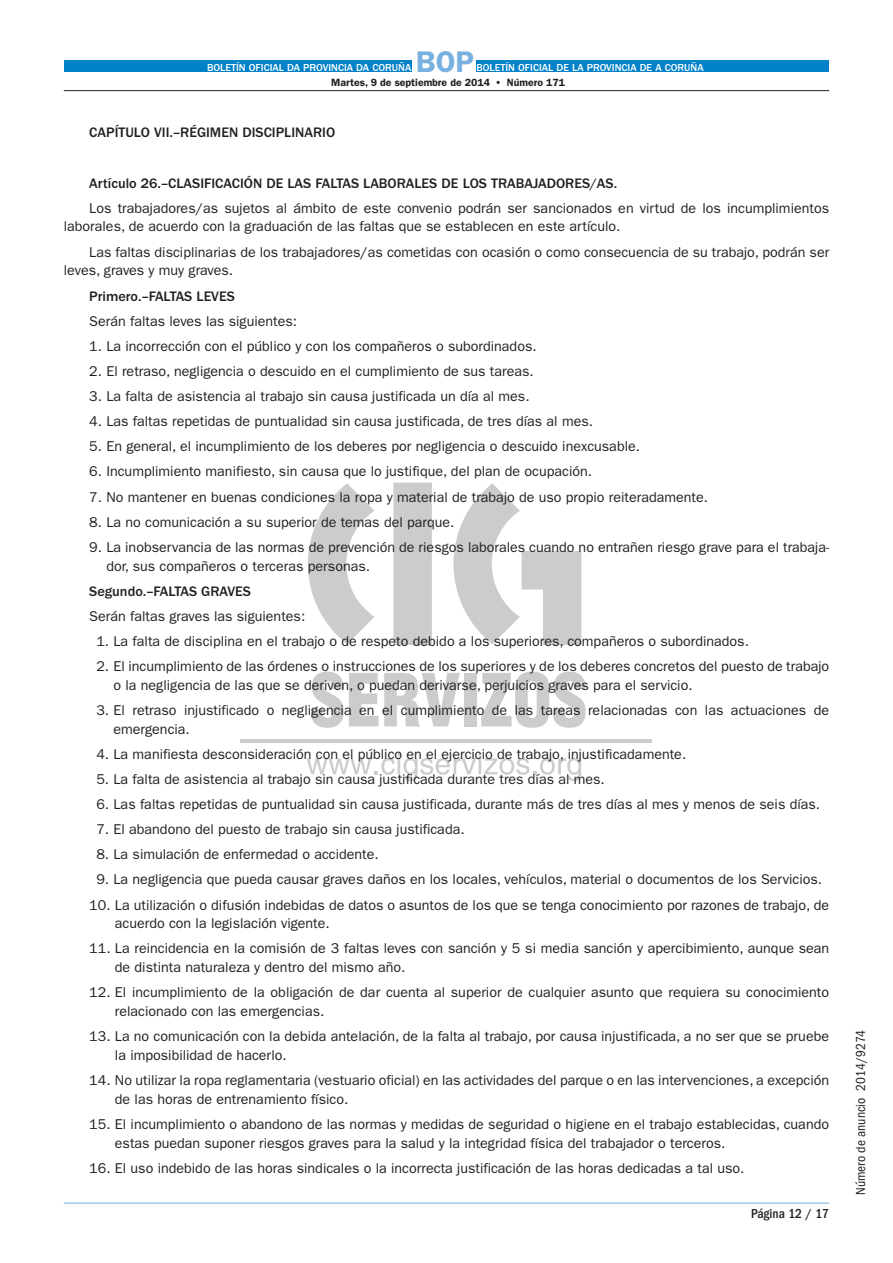
<style>
.page{position:relative;width:893px;height:1263px;background:#fff}
.page>*{position:absolute;margin:0;border:0;box-sizing:border-box;transform-origin:0 0}
.t1{font:600 30px "ITC Franklin Gothic Std";color:#78b1df}
.t2{font:14.25px/18.8px "ITC Franklin Gothic Std";color:#231f20}
.t3{font:500 14.25px "ITC Franklin Gothic Std";color:#231f20}
.t4{font:condensed 13.5px "ITC Franklin Gothic Std";color:#231f20}
.t5{font:500 condensed 13.5px "ITC Franklin Gothic Std";color:#231f20}
.t6{font:500 10.5px "ITC Franklin Gothic Std";color:#fff}
.t7{font:600 10.5px "ITC Franklin Gothic Std";color:#231f20}
</style>
<div class="page">
<svg style="left:308px;top:483px;width:273px;height:162px"></svg>
<hr style="left:240px;top:739px;width:411px;height:3px;background:#ccc">
<svg style="left:307px;top:752px;width:274px;height:29px"></svg>
<svg style="left:311px;top:672px;width:149px;height:56px"></svg>
<div style="left:464px;top:673px;width:13px;height:53px;background:#ccc"></div>
<svg style="left:481px;top:672px;width:105px;height:56px"></svg>
<div style="left:64px;top:60px;width:347px;height:12px;background:#0081c8"></div>
<div style="left:476px;top:60px;width:353px;height:12px;background:#0081c8"></div>
<hr style="left:64px;top:90px;width:765px;height:1px;background:#231f20">
<hr style="left:64px;top:1203px;width:765px;height:1px;background:#76b1df">
<p class="t6" style="left:207px;top:62px;width:206px">BOLETÍN OFICIAL DA PROVINCIA DA CORUÑA</p>
<h1 class="t1" style="left:416px;top:44px;width:60px">BOP</h1>
<p class="t6" style="left:476px;top:62px;width:229px">BOLETÍN OFICIAL DE LA PROVINCIA DE A CORUÑA</p>
<p class="t7" style="left:331px;top:76px;width:235px">Martes, 9 de septiembre de 2014 • Número 171</p>
<p class="t3" style="left:89px;top:125px;width:247px">CAPÍTULO VII.–RÉGIMEN DISCIPLINARIO</p>
<p class="t3" style="left:89px;top:175px;width:529px">Artículo 26.–CLASIFICACIÓN DE LAS FALTAS LABORALES DE LOS TRABAJADORES/AS.</p>
<p class="t2" style="left:64px;top:199px;width:767px;text-indent:26px">Los trabajadores/as sujetos al ámbito de este convenio podrán ser sancionados en virtud de los incumplimientos laborales, de acuerdo con la graduación de las faltas que se establecen en este artículo.</p>
<p class="t2" style="left:64px;top:242px;width:767px;text-indent:26px">Las faltas disciplinarias de los trabajadores/as cometidas con ocasión o como consecuencia de su trabajo, podrán ser leves, graves y muy graves.</p>
<p class="t3" style="left:89px;top:288px;width:147px">Primero.–FALTAS LEVES</p>
<p class="t2" style="left:89px;top:311px;width:209px">Serán faltas leves las siguientes:</p>
<p class="t2" style="left:89px;top:337px;width:449px">1. La incorrección con el público y con los compañeros o subordinados.</p>
<p class="t2" style="left:89px;top:362px;width:446px">2. El retraso, negligencia o descuido en el cumplimiento de sus tareas.</p>
<p class="t2" style="left:89px;top:387px;width:442px">3. La falta de asistencia al trabajo sin causa justificada un día al mes.</p>
<p class="t2" style="left:89px;top:412px;width:505px">4. Las faltas repetidas de puntualidad sin causa justificada, de tres días al mes.</p>
<p class="t2" style="left:89px;top:437px;width:552px">5. En general, el incumplimiento de los deberes por negligencia o descuido inexcusable.</p>
<p class="t2" style="left:89px;top:462px;width:504px">6. Incumplimiento manifiesto, sin causa que lo justifique, del plan de ocupación.</p>
<p class="t2" style="left:89px;top:487px;width:620px">7. No mantener en buenas condiciones la ropa y material de trabajo de uso propio reiteradamente.</p>
<p class="t2" style="left:89px;top:512px;width:367px">8. La no comunicación a su superior de temas del parque.</p>
<p class="t2" style="left:106px;top:538px;width:724px;text-indent:-17px">9. La inobservancia de las normas de prevención de riesgos laborales cuando no entrañen riesgo grave para el trabaja&shy;dor, sus compañeros o terceras personas.</p>
<p class="t3" style="left:89px;top:583px;width:163px">Segundo.–FALTAS GRAVES</p>
<p class="t2" style="left:89px;top:607px;width:217px">Serán faltas graves las siguientes:</p>
<p class="t2" style="left:96px;top:632px;width:654px">1. La falta de disciplina en el trabajo o de respeto debido a los superiores, compañeros o subordinados.</p>
<p class="t2" style="left:114px;top:657px;width:717px;text-indent:-17px">2. El incumplimiento de las órdenes o instrucciones de los superiores y de los deberes concretos del puesto de trabajo o la negligencia de las que se deriven, o puedan derivarse, perjuicios graves para el servicio.</p>
<p class="t2" style="left:114px;top:701px;width:717px;text-indent:-17px">3. El retraso injustificado o negligencia en el cumplimiento de las tareas relacionadas con las actuaciones de emergencia.</p>
<p class="t2" style="left:96px;top:745px;width:591px">4. La manifiesta desconsideración con el público en el ejercicio de trabajo, injustificadamente.</p>
<p class="t2" style="left:96px;top:770px;width:510px">5. La falta de asistencia al trabajo sin causa justificada durante tres días al mes.</p>
<p class="t2" style="left:96px;top:795px;width:725px">6. Las faltas repetidas de puntualidad sin causa justificada, durante más de tres días al mes y menos de seis días.</p>
<p class="t2" style="left:96px;top:820px;width:370px">7. El abandono del puesto de trabajo sin causa justificada.</p>
<p class="t2" style="left:96px;top:845px;width:284px">8. La simulación de enfermedad o accidente.</p>
<p class="t2" style="left:96px;top:870px;width:727px">9. La negligencia que pueda causar graves daños en los locales, vehículos, material o documentos de los Servicios.</p>
<p class="t2" style="left:115px;top:895px;width:716px;text-indent:-26px">10. La utilización o difusión indebidas de datos o asuntos de los que se tenga conocimiento por razones de trabajo, de acuerdo con la legislación vigente.</p>
<p class="t2" style="left:115px;top:939px;width:716px;text-indent:-26px">11. La reincidencia en la comisión de 3 faltas leves con sanción y 5 si media sanción y apercibimiento, aunque sean de distinta naturaleza y dentro del mismo año.</p>
<p class="t2" style="left:115px;top:983px;width:716px;text-indent:-26px">12. El incumplimiento de la obligación de dar cuenta al superior de cualquier asunto que requiera su conocimiento relacionado con las emergencias.</p>
<p class="t2" style="left:115px;top:1027px;width:716px;text-indent:-26px">13. La no comunicación con la debida antelación, de la falta al trabajo, por causa injustificada, a no ser que se pruebe la imposibilidad de hacerlo.</p>
<p class="t2" style="left:115px;top:1071px;width:716px;text-indent:-26px">14. No utilizar la ropa reglamentaria (vestuario oficial) en las actividades del parque o en las intervenciones, a excepción de las horas de entrenamiento físico.</p>
<p class="t2" style="left:115px;top:1115px;width:716px;text-indent:-26px">15. El incumplimiento o abandono de las normas y medidas de seguridad o higiene en el trabajo establecidas, cuando estas puedan suponer riesgos graves para la salud y la integridad física del trabajador o terceros.</p>
<p class="t2" style="left:89px;top:1159px;width:657px">16. El uso indebido de las horas sindicales o la incorrecta justificación de las horas dedicadas a tal uso.</p>
<p class="t5" style="left:751px;top:1206px;width:80px">Página 12 / 17</p>
<p class="t4" style="left:853px;top:1195px;width:167px;rotate:-90deg">Número de anuncio 2014/9274</p>
</div>
